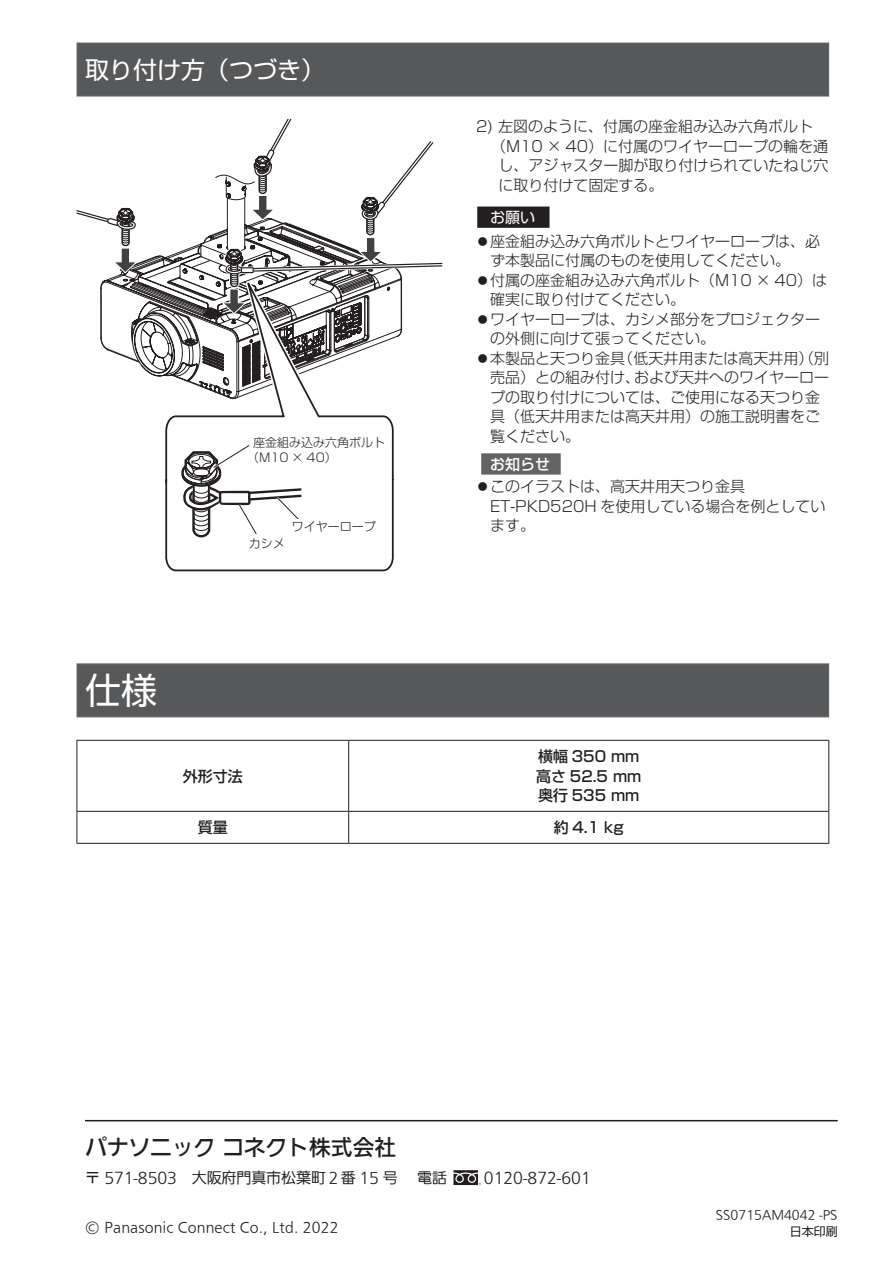
<style>
.page{position:relative;width:893px;height:1263px;background:#fff}
.page>*{position:absolute;margin:0;border:0;box-sizing:border-box;transform-origin:0 0}
.t1{font:36px "Shin Go Pro";color:#fff}
.t2{font:24px "Shin Go Pro";color:#fff}
.t3{font:21.75px "PUD Go Dp Mt";color:#231f20}
.t4{font:300 15px/19.5px "Shin Go Pro";color:#231f20}
.t5{font:15px "PUD Go Dp Rt";letter-spacing:-.005em;color:#231f20}
.t6{font:500 15px/19.5px "Shin Go Pro";color:#231f20}
.t7{font:500 15px "Shin Go Pro";color:#fff}
.t8{font:15px "Shin Go Pro";color:#fff}
.t9{font:13.5px "PUD Sans serif R";letter-spacing:.01em;color:#231f20}
.t10{font:300 12px/15px "Shin Go Pro";color:#231f20}
.t11{font:12px "PUD Sans serif R";color:#231f20}
.t12{font:12px "Shin Go Pro";color:#231f20}
.s1{font-size:15px}
</style>
<div class="page">
<hr style="left:85px;top:1120px;width:753px;height:1px;background:#231f20">
<svg style="left:453px;top:1170px;width:28px;height:15px"></svg>
<div style="left:77px;top:43px;width:752px;height:54px;background:#57585a;border:1px solid #636366"></div>
<svg style="left:77px;top:119px;width:365px;height:453px"></svg>
<div style="left:251px;top:435px;width:137px;height:32px;background:#fff"></div>
<div style="left:292px;top:519px;width:90px;height:14px;background:#fff"></div>
<div style="left:477px;top:207px;width:72px;height:21px;background:#231f20"></div>
<div style="left:481px;top:453px;width:80px;height:22px;background:#636366"></div>
<div style="left:77px;top:663px;width:752px;height:54px;background:#57585a;border:1px solid #636366"></div>
<hr style="left:77px;top:740px;width:272px;height:1px;background:#231f20">
<hr style="left:77px;top:741px;width:1px;height:70px;background:#231f20">
<hr style="left:349px;top:740px;width:480px;height:1px;background:#231f20">
<hr style="left:348px;top:741px;width:1px;height:70px;background:#231f20">
<hr style="left:828px;top:741px;width:1px;height:70px;background:#231f20">
<hr style="left:77px;top:811px;width:272px;height:1px;background:#231f20">
<hr style="left:77px;top:812px;width:1px;height:31px;background:#231f20">
<hr style="left:349px;top:811px;width:480px;height:1px;background:#231f20">
<hr style="left:348px;top:812px;width:1px;height:31px;background:#231f20">
<hr style="left:828px;top:812px;width:1px;height:31px;background:#231f20">
<hr style="left:77px;top:843px;width:272px;height:1px;background:#231f20">
<hr style="left:349px;top:843px;width:480px;height:1px;background:#231f20">
<h2 class="t2" style="left:85px;top:50px;width:241px">取り付け方（つづき）</h2>
<p class="t10" style="left:247px;top:434px;width:139px;text-indent:6px">座金組み込み六角ボルト（M10 × 40）</p>
<p class="t10" style="left:249px;top:535px;width:37px">カシメ</p>
<p class="t10" style="left:292px;top:517px;width:85px">ワイヤーロープ</p>
<h1 class="t1" style="left:85px;top:661px;width:73px">仕様</h1>
<p class="t6" style="left:183px;top:764px;width:61px">外形寸法</p>
<p class="t4" style="left:476px;top:115px;width:338px">2) 左図のように、付属の座金組み込み六角ボルト</p>
<p class="t4" style="left:491px;top:134px;width:339px">（M10 × 40）に付属のワイヤーロープの輪を通</p>
<p class="t4" style="left:499px;top:154px;width:332px">し、アジャスター脚が取り付けられていたねじ穴</p>
<p class="t4" style="left:499px;top:173px;width:166px">に取り付けて固定する。</p>
<p class="t8" style="left:490px;top:205px;width:46px">お願い</p>
<p class="t4" style="left:490px;top:229px;width:341px">座金組み込み六角ボルトとワイヤーロープは、必ず本製品に付属のものを使用してください。<br>付属の座金組み込み六角ボルト（M10 × 40）は確実に取り付けてください。<br>ワイヤーロープは、カシメ部分をプロジェクターの外側に向けて張ってください。<br>本製品と天つり金具（低天井用または高天井用）（別売品）との組み付け、および天井へのワイヤーロープの取り付けについては、ご使用になる天つり金具（低天井用または高天井用）の施工説明書をご覧ください。</p>
<p class="t7" style="left:490px;top:452px;width:61px">お知らせ</p>
<p class="t4" style="left:490px;top:475px;width:337px">このイラストは、高天井用天つり金具<br>ET-PKD520H を使用している場合を例としています。</p>
<p class="t6" style="left:536px;top:745px;width:107px">横幅 350 mm高さ 52.5 mm奥行 535 mm</p>
<p class="t6" style="left:198px;top:816px;width:31px">質量</p>
<p class="t6" style="left:554px;top:816px;width:72px">約 4.1 kg</p>
<h3 class="t3" style="left:85px;top:1136px;width:313px">パナソニック コネクト株式会社</h3>
<p class="t5" style="left:85px;top:1170px;width:364px">〒 571-8503　大阪府門真市松葉町２番 15 号　 電話</p>
<p class="t5" style="left:484px;top:1170px;width:108px">0120-872-601</p>
<p class="t9" style="left:85px;top:1218px;width:255px"><span class="s1">©</span> Panasonic Connect Co., Ltd. 2022</p>
<p class="t11" style="left:716px;top:1207px;width:123px">SS0715AM4042 -PS</p>
<p class="t12" style="left:790px;top:1221px;width:49px">日本印刷</p>
</div>
